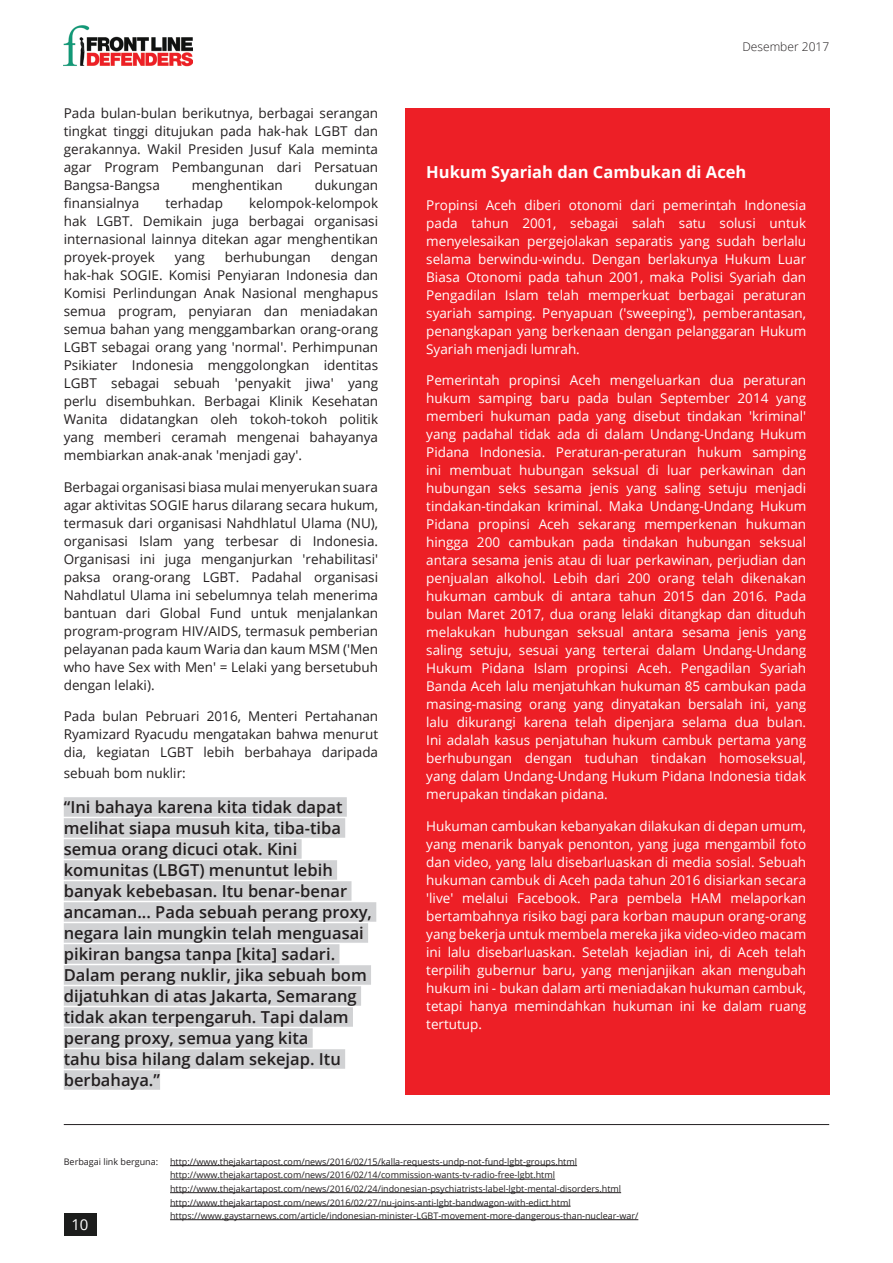
<style>
.page{position:relative;width:893px;height:1263px;background:#fff}
.page>*{position:absolute;margin:0;border:0;box-sizing:border-box;transform-origin:0 0}
.t1{font:600 16.5px/21px "Open Sans";color:#231f20}
.t2{font:700 16.5px "Open Sans";color:#fff}
.t3{font:15px "Open Sans";color:#fff}
.t4{font:13.5px/18px "Open Sans";color:#fff;text-align:justify}
.t5{font:13.5px/18px "Open Sans";color:#231f20;text-align:justify}
.t6{font:300 12px "Open Sans";color:#231f20}
.t7{font:9px/13.5px "Open Sans";color:#231f20}
</style>
<div class="page">
<img style="left:64px;top:26px;width:129px;height:41px">
<div style="left:64px;top:797px;width:283px;height:20px;background:#d1d2d4"></div>
<div style="left:64px;top:818px;width:281px;height:20px;background:#d1d2d4"></div>
<div style="left:64px;top:839px;width:238px;height:20px;background:#d1d2d4"></div>
<div style="left:64px;top:860px;width:273px;height:20px;background:#d1d2d4"></div>
<div style="left:64px;top:881px;width:287px;height:20px;background:#d1d2d4"></div>
<div style="left:64px;top:902px;width:312px;height:20px;background:#d1d2d4"></div>
<div style="left:64px;top:923px;width:304px;height:20px;background:#d1d2d4"></div>
<div style="left:64px;top:944px;width:275px;height:20px;background:#d1d2d4"></div>
<div style="left:64px;top:965px;width:307px;height:20px;background:#d1d2d4"></div>
<div style="left:64px;top:986px;width:297px;height:20px;background:#d1d2d4"></div>
<div style="left:64px;top:1007px;width:289px;height:20px;background:#d1d2d4"></div>
<div style="left:64px;top:1028px;width:249px;height:20px;background:#d1d2d4"></div>
<div style="left:64px;top:1049px;width:281px;height:20px;background:#d1d2d4"></div>
<div style="left:64px;top:1070px;width:96px;height:20px;background:#d1d2d4"></div>
<div style="left:405px;top:108px;width:425px;height:987px;background:#ed1f26"></div>
<hr style="left:64px;top:1124px;width:765px;height:1px;background:#231f20">
<hr style="left:170px;top:1165px;width:407px;height:1px;background:#231f20">
<hr style="left:170px;top:1179px;width:385px;height:1px;background:#231f20">
<hr style="left:170px;top:1192px;width:451px;height:1px;background:#231f20">
<hr style="left:170px;top:1206px;width:401px;height:1px;background:#231f20">
<hr style="left:170px;top:1219px;width:468px;height:1px;background:#231f20">
<div style="left:64px;top:1213px;width:32px;height:23px;background:#1c1d1c"></div>
<p class="t5" style="left:64px;top:104px;width:316px">Pada bulan-bulan berikutnya, berbagai serangan tingkat tinggi ditujukan pada hak-hak LGBT dan gerakannya. Wakil Presiden Jusuf Kala meminta agar Program Pembangunan dari Persatuan Bangsa-Bangsa</p>
<p class="t5" style="left:192px;top:176px;width:93px">menghentikan</p>
<p class="t5" style="left:315px;top:176px;width:65px">dukungan</p>
<p class="t5" style="left:64px;top:194px;width:77px">finansialnya</p>
<p class="t5" style="left:165px;top:194px;width:59px">terhadap</p>
<p class="t5" style="left:64px;top:194px;width:316px;text-indent:185px">kelompok-kelompok hak LGBT. Demikain juga berbagai organisasi internasional lainnya ditekan agar menghentikan proyek-proyek</p>
<p class="t5" style="left:64px;top:248px;width:316px;text-indent:267px">dengan hak-hak SOGIE. Komisi Penyiaran Indonesia dan Komisi Perlindungan Anak Nasional menghapus semua program, penyiaran dan meniadakan semua bahan yang menggambarkan orang-orang LGBT sebagai orang yang 'normal'. Perhimpunan Psikiater Indonesia menggolongkan identitas LGBT sebagai sebuah 'penyakit jiwa' yang perlu disembuhkan. Berbagai Klinik Kesehatan Wanita didatangkan oleh tokoh-tokoh politik yang memberi ceramah mengenai bahayanya membiarkan anak-anak 'menjadi gay'.</p>
<p class="t5" style="left:64px;top:478px;width:316px">Berbagai organisasi biasa mulai menyerukan suara agar aktivitas SOGIE harus dilarang secara hukum, termasuk dari organisasi Nahdhlatul Ulama (NU), organisasi Islam yang terbesar di Indonesia.<br>Organisasi ini juga menganjurkan 'rehabilitasi' paksa orang-orang LGBT. Padahal organisasi Nahdlatul Ulama ini sebelumnya telah menerima bantuan dari Global Fund untuk menjalankan program-program HIV/AIDS, termasuk pemberian pelayanan pada kaum Waria dan kaum MSM ('Men who have Sex with Men' = Lelaki yang bersetubuh dengan lelaki).</p>
<p class="t5" style="left:64px;top:707px;width:316px">Pada bulan Pebruari 2016, Menteri Pertahanan Ryamizard Ryacudu mengatakan bahwa menurut dia, kegiatan LGBT lebih berbahaya daripada</p>
<p class="t5" style="left:64px;top:764px;width:123px">sebuah bom nuklir:</p>
<p class="t1" style="left:64px;top:796px;width:310px">“Ini bahaya karena kita tidak dapat melihat siapa musuh kita, tiba-tiba semua orang dicuci otak. Kini komunitas (LBGT) menuntut lebih banyak kebebasan. Itu benar-benar ancaman... Pada sebuah perang proxy, negara lain mungkin telah menguasai pikiran bangsa tanpa [kita] sadari.<br>Dalam perang nuklir, jika sebuah bom dijatuhkan di atas Jakarta, Semarang tidak akan terpengaruh. Tapi dalam perang proxy, semua yang kita<br>tahu bisa hilang dalam sekejap. Itu berbahaya.”</p>
<p class="t5" style="left:175px;top:248px;width:31px">yang</p>
<p class="t5" style="left:225px;top:248px;width:87px">berhubungan</p>
<p class="t6" style="left:742px;top:38px;width:88px">Desember 2017</p>
<p class="t2" style="left:426px;top:161px;width:322px">Hukum Syariah dan Cambukan di Aceh</p>
<p class="t4" style="left:426px;top:196px;width:381px">Propinsi Aceh diberi otonomi dari pemerintah Indonesia pada tahun 2001, sebagai salah satu solusi untuk menyelesaikan pergejolakan separatis yang sudah berlalu selama berwindu-windu. Dengan berlakunya Hukum Luar Biasa Otonomi pada tahun 2001, maka Polisi Syariah dan Pengadilan Islam telah memperkuat berbagai peraturan syariah samping. Penyapuan ('sweeping'), pemberantasan, penangkapan yang berkenaan dengan pelanggaran Hukum Syariah menjadi lumrah.</p>
<p class="t4" style="left:426px;top:371px;width:381px">Pemerintah propinsi Aceh mengeluarkan dua peraturan hukum samping baru pada bulan September 2014 yang memberi hukuman pada yang disebut tindakan 'kriminal' yang padahal tidak ada di dalam Undang-Undang Hukum Pidana Indonesia. Peraturan-peraturan hukum samping ini membuat hubungan seksual di luar perkawinan dan hubungan seks sesama jenis yang saling setuju menjadi tindakan-tindakan kriminal. Maka Undang-Undang Hukum Pidana propinsi Aceh sekarang memperkenan hukuman hingga 200 cambukan pada tindakan hubungan seksual antara sesama jenis atau di luar perkawinan, perjudian dan penjualan alkohol. Lebih dari 200 orang telah dikenakan hukuman cambuk di antara tahun 2015 dan 2016. Pada bulan Maret 2017, dua orang lelaki ditangkap dan dituduh melakukan hubungan seksual antara sesama jenis yang saling setuju, sesuai yang terterai dalam Undang-Undang Hukum Pidana Islam propinsi Aceh. Pengadilan Syariah Banda Aceh lalu menjatuhkan hukuman 85 cambukan pada masing-masing orang yang dinyatakan bersalah ini, yang lalu dikurangi karena telah dipenjara selama dua bulan.<br>Ini adalah kasus penjatuhan hukum cambuk pertama yang berhubungan dengan tuduhan tindakan homoseksual, yang dalam Undang-Undang Hukum Pidana Indonesia tidak merupakan tindakan pidana.</p>
<p class="t4" style="left:426px;top:817px;width:381px">Hukuman cambukan kebanyakan dilakukan di depan umum, yang menarik banyak penonton, yang juga mengambil foto dan video, yang lalu disebarluaskan di media sosial. Sebuah hukuman cambuk di Aceh pada tahun 2016 disiarkan secara 'live' melalui Facebook. Para pembela HAM melaporkan bertambahnya risiko bagi para korban maupun orang-orang yang bekerja untuk membela mereka jika video-video macam ini lalu disebarluaskan. Setelah kejadian ini, di Aceh telah terpilih gubernur baru, yang menjanjikan akan mengubah hukum ini - bukan dalam arti meniadakan hukuman cambuk, tetapi hanya memindahkan hukuman ini ke dalam ruang tertutup.</p>
<p class="t7" style="left:64px;top:1155px;width:96px">Berbagai link berguna:</p>
<p class="t3" style="left:71px;top:1215px;width:19px">10</p>
<p class="t7" style="left:170px;top:1155px;width:470px">http://www.thejakartapost.com/news/2016/02/15/kalla-requests-undp-not-fund-lgbt-groups.html http://www.thejakartapost.com/news/2016/02/14/commission-wants-tv-radio-free-lgbt.html http://www.thejakartapost.com/news/2016/02/24/indonesian-psychiatrists-label-lgbt-mental-disorders.html http://www.thejakartapost.com/news/2016/02/27/nu-joins-anti-lgbt-bandwagon-with-edict.html https://www.gaystarnews.com/article/indonesian-minister-LGBT-movement-more-dangerous-than-nuclear-war/</p>
</div>
